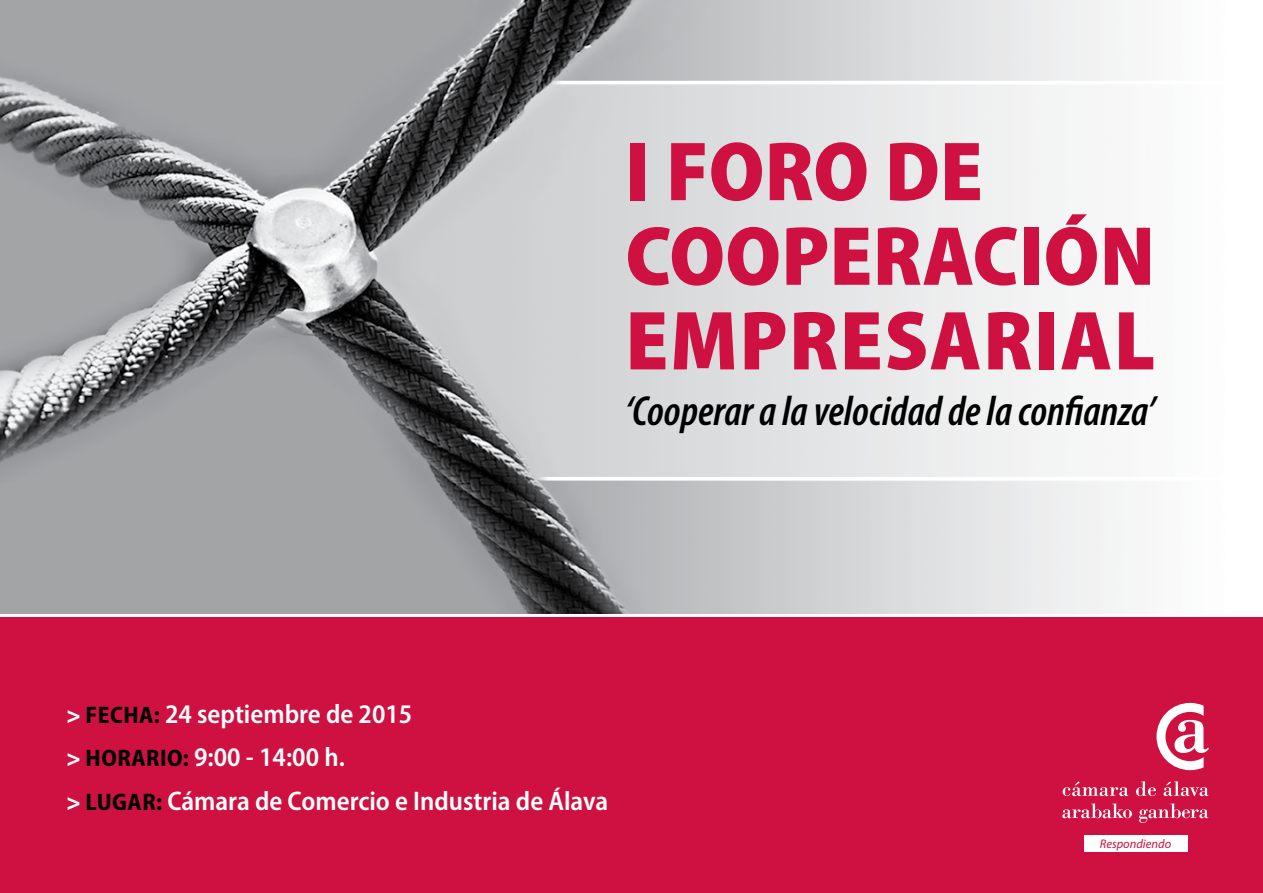
<style>
.page{position:relative;width:1263px;height:893px;background:#fff}
.page>*{position:absolute;margin:0;border:0;box-sizing:border-box;transform-origin:0 0}
.t1{font:900 semi-condensed 84.6px/84.6px "Myriad Pro";color:#ce1141}
.t2{font:italic 600 condensed 42.3px "Myriad Pro";color:#000}
.t3{font:600 semi-condensed 27px/43.2px "Myriad Pro";color:#fff}
.t4{font:italic 12.45px "Myriad Pro";color:#ce1141}
.s1{font-weight:900;font-size:24px}
.s2{font-weight:700;font-size:24px;color:#000}
</style>
<div class="page">
<img style="left:0;top:0;width:1126px;height:614px">
<div style="left:0;top:618px;width:1263px;height:275px;background:#ce1141"></div>
<div style="left:1084px;top:835px;width:103px;height:17px;background:#fff"></div>
<svg style="left:1062px;top:782px;width:66px;height:14px"></svg>
<svg style="left:1136px;top:781px;width:20px;height:15px"></svg>
<svg style="left:1163px;top:781px;width:45px;height:15px"></svg>
<svg style="left:1062px;top:803px;width:70px;height:15px"></svg>
<svg style="left:1139px;top:803px;width:69px;height:20px"></svg>
<svg style="left:1156px;top:703px;width:53px;height:67px"></svg>
<hr style="left:537px;top:477px;width:726px;height:3px;background:#fff">
<hr style="left:551px;top:81px;width:712px;height:3px;background:#fff">
<h1 class="t1" style="left:625px;top:130px;width:531px">I FORO DE<br>COOPERACIÓN<br>EMPRESARIAL</h1>
<h2 class="t2" style="left:625px;top:388px;width:531px">‘Cooperar a la velocidad de la confianza’</h2>
<p class="t3" style="left:67px;top:693px;width:543px"><span class="s1">&gt;</span> <span class="s2">FECHA:</span> 24 septiembre de 2015<br><span class="s1">&gt;</span> <span class="s2">HORARIO:</span> 9:00 - 14:00 h.<br><span class="s1">&gt;</span> <span class="s2">LUGAR:</span> Cámara de Comercio e Industria de Álava</p>
<p class="t4" style="left:1100px;top:836px;width:73px">Respondiendo</p>
</div>
